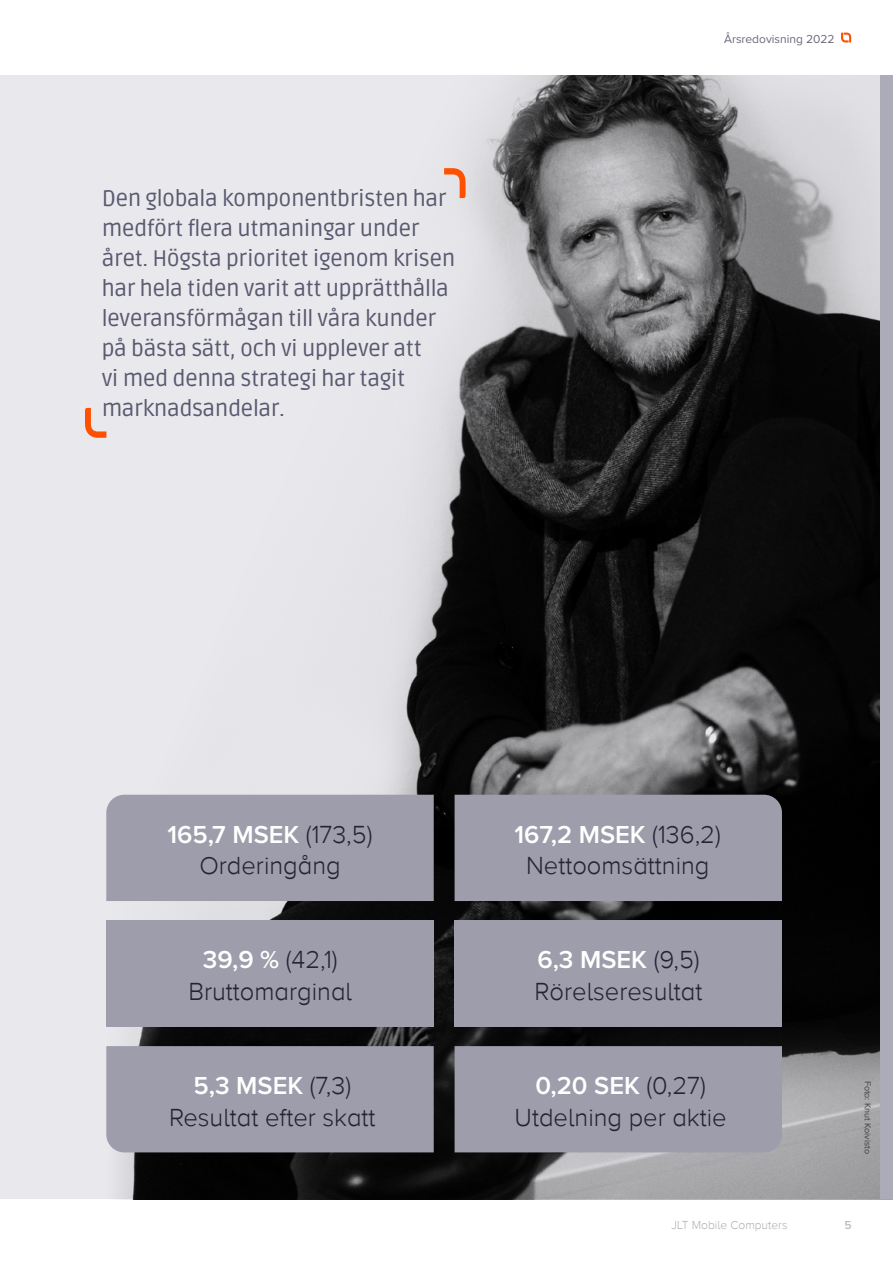
<style>
.page{position:relative;width:893px;height:1263px;background:#fff}
.page>*{position:absolute;margin:0;border:0;box-sizing:border-box;transform-origin:0 0}
.t1{font:300 25.5px/31.7px "Proxima Nova A";color:#232331;text-align:center}
.t2{font:600 25.5px "Proxima Nova";color:#fff}
.t3{font:22.5px/30px "Ruda";letter-spacing:-.02em;color:#595970}
.t4{font:12px "Proxima Nova";color:#6a6a7e}
.t5{font:300 12px "Proxima Nova A";color:#afb1b4}
.t6{font:600 12px "Proxima Nova";color:#bcbec0}
.t7{font:9px "Proxima Nova";color:#414042}
.s1{font-family:"Proxima Nova A";font-weight:300;color:#232331}
.s2{font-family:"Proxima Nova";font-weight:600;color:#fff}
</style>
<div class="page">
<svg style="left:841px;top:33px;width:10px;height:9px"></svg>
<div style="left:0;top:75px;width:893px;height:1124px;background:#e9e9ed"></div>
<img style="left:106px;top:75px;width:774px;height:1124px">
<div style="left:880px;top:75px;width:13px;height:1124px;background:#acacb8"></div>
<svg style="left:85px;top:408px;width:21px;height:30px"></svg>
<svg style="left:444px;top:168px;width:22px;height:30px"></svg>
<div style="left:106px;top:920px;width:328px;height:107px;background:#9d9dab"></div>
<div style="left:455px;top:1046px;width:327px;height:106px;background:#9d9dab"></div>
<div style="left:106px;top:1046px;width:328px;height:106px;background:#9d9dab"></div>
<div style="left:455px;top:920px;width:327px;height:107px;background:#9d9dab"></div>
<div style="left:455px;top:795px;width:327px;height:106px;background:#9d9dab"></div>
<div style="left:106px;top:795px;width:328px;height:106px;background:#9d9dab"></div>
<p class="t3" style="left:102px;top:183px;width:355px">Den globala komponentbristen har medfört flera utmaningar under året. Högsta prioritet igenom krisen har hela tiden varit att upprätthålla leveransförmågan till våra kunder på bästa sätt, och vi upplever att<br>vi med denna strategi har tagit marknadsandelar.</p>
<p class="t4" style="left:724px;top:30px;width:112px">Årsredovisning 2022</p>
<p class="t2" style="left:168px;top:815px;width:206px">165,7 MSEK <span class="s1">(173,5)</span></p>
<p class="t1" style="left:199px;top:850px;width:143px">Orderingång</p>
<p class="t1" style="left:188px;top:944px;width:165px"><span class="s2">39,9 %</span> (42,1)<br>Bruttomarginal</p>
<p class="t2" style="left:194px;top:1066px;width:159px">5,3 MSEK <span class="s1">(7,3)</span></p>
<p class="t1" style="left:169px;top:1101px;width:208px">Resultat efter skatt</p>
<p class="t2" style="left:515px;top:815px;width:208px">167,2 MSEK <span class="s1">(136,2)</span></p>
<p class="t1" style="left:526px;top:850px;width:185px">Nettoomsättning</p>
<p class="t2" style="left:537px;top:941px;width:164px">6,3 MSEK <span class="s1">(9,5)</span></p>
<p class="t1" style="left:534px;top:975px;width:170px">Rörelseresultat</p>
<p class="t2" style="left:535px;top:1066px;width:172px">0,20 SEK <span class="s1">(0,27)</span></p>
<p class="t1" style="left:515px;top:1101px;width:214px">Utdelning per aktie</p>
<p class="t7" style="left:874px;top:1080px;width:75px;rotate:90deg">Foto: Knut Koivisto</p>
<p class="t5" style="left:672px;top:1219px;width:117px">JLT Mobile Computers</p>
<p class="t6" style="left:844px;top:1216px;width:9px">5</p>
</div>
